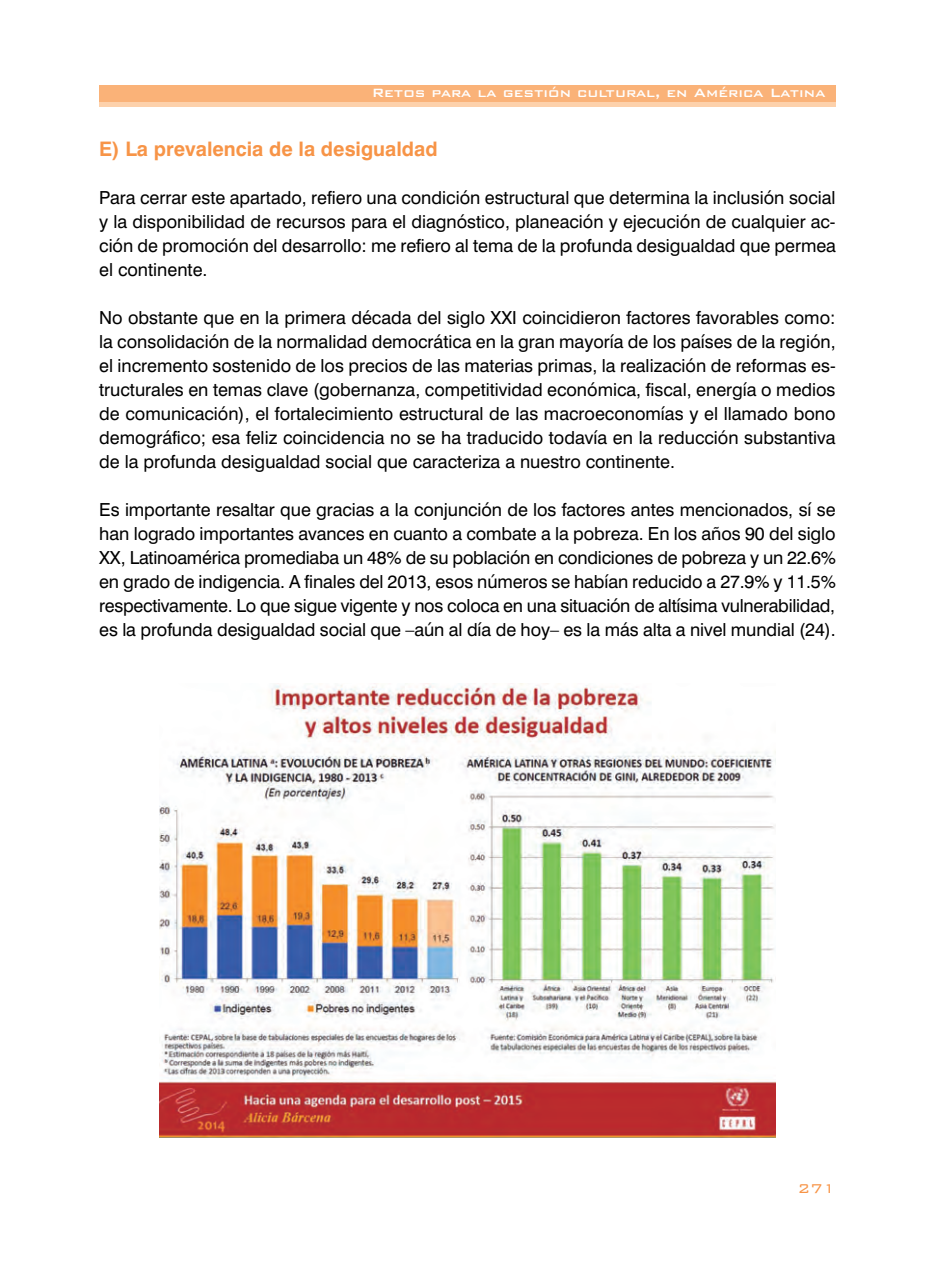
<style>
.page{position:relative;width:936px;height:1276px;background:#fff}
.page>*{position:absolute;margin:0;border:0;box-sizing:border-box;transform-origin:0 0}
.t1{font:700 20px "Swiss 721 BT";color:#f79447}
.t2{font:18px/24px "Swiss 721 BT";color:#000;text-align:justify}
.t3{font:300 17px "Bank Gothic";color:#f79447}
.t4{font:500 16px "Bank Gothic BT";color:#fff}
</style>
<div class="page">
<div style="left:99px;top:85px;width:736px;height:17px;background:#fab278"></div>
<hr style="left:99px;top:102px;width:736px;height:4px;background:#fdd1ab">
<img style="left:159px;top:683px;width:616px;height:454px">
<p class="t4" style="left:371px;top:82px;width:455px">Retos para la gestión cultural, en América Latina</p>
<p class="t1" style="left:99px;top:142px;width:340px">E) La prevalencia de la desigualdad</p>
<p class="t2" style="left:99px;top:188px;width:738px">Para cerrar este apartado, refiero una condición estructural que determina la inclusión social y la disponibilidad de recursos para el diagnóstico, planeación y ejecución de cualquier ac&shy;ción de promoción del desarrollo: me refiero al tema de la profunda desigualdad que permea el continente.</p>
<p class="t2" style="left:99px;top:308px;width:737px">No obstante que en la primera década del siglo XXI coincidieron factores favorables como: la consolidación de la normalidad democrática en la gran mayoría de los países de la región, el incremento sostenido de los precios de las materias primas, la realización de reformas es&shy;tructurales en temas clave (gobernanza, competitividad económica, fiscal, energía o medios de comunicación), el fortalecimiento estructural de las macroeconomías y el llamado bono demográfico; esa feliz coincidencia no se ha traducido todavía en la reducción substantiva de la profunda desigualdad social que caracteriza a nuestro continente.</p>
<p class="t2" style="left:99px;top:499px;width:738px">Es importante resaltar que gracias a la conjunción de los factores antes mencionados, sí se han logrado importantes avances en cuanto a combate a la pobreza. En los años 90 del siglo XX, Latinoamérica promediaba un 48% de su población en condiciones de pobreza y un 22.6% en grado de indigencia. A finales del 2013, esos números se habían reducido a 27.9% y 11.5% respectivamente. Lo que sigue vigente y nos coloca en una situación de altísima vulnerabilidad, es la profunda desigualdad social que –aún al día de hoy– es la más alta a nivel mundial (24).</p>
<p class="t3" style="left:797px;top:1179px;width:40px">271</p>
</div>
